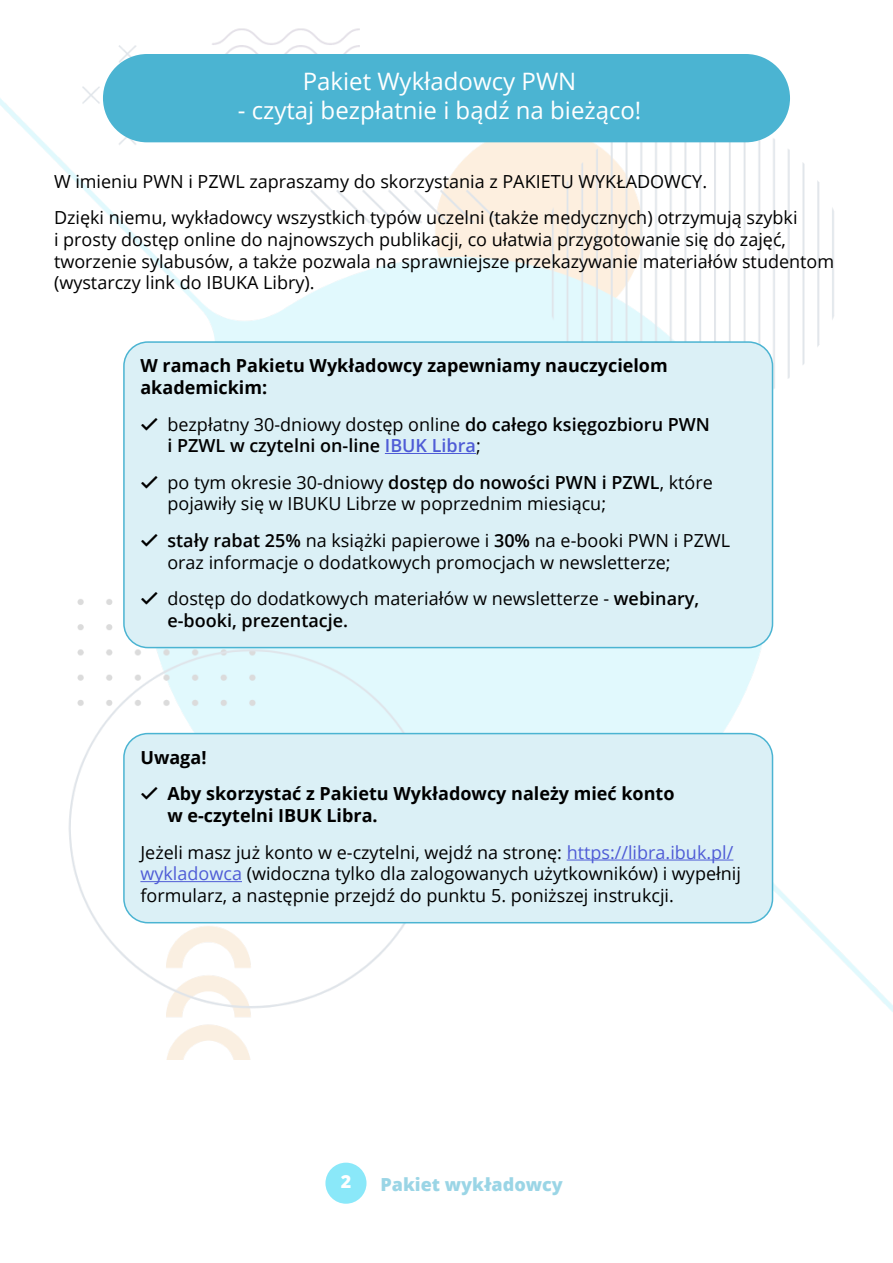
<style>
.page{position:relative;width:893px;height:1263px;background:#fff}
.page>*{position:absolute;margin:0;border:0;box-sizing:border-box;transform-origin:0 0}
.t1{font:24px "Open Sans";color:#fff}
.Styl_akapitowy_1{font:18px/21.6px "Open Sans";color:#000}
.obramowanie{font:18px/21.6px "Open Sans";color:#000}
.obramowanie-2{font:700 18px/21.6px "Open Sans";color:#000}
.t2{font:600 18px/21.6px "Open Sans";color:#000}
.t3{font:800 18px "Open Sans";color:#4bb4d2}
.t4{font:800 18px "Open Sans";color:#fff}
.s1{font-weight:400}
.s2{color:#4f5cd6}
.s3{font-weight:600}
</style>
<div class="page">
<img style="left:0;top:28px;width:893px;height:1031px">
<div style="left:325px;top:1162px;width:41px;height:42px;background:#8ae8f9;border-radius:50%"></div>
<div style="left:103px;top:54px;width:687px;height:88px;background:#4bb4d2;border-radius:44px"></div>
<div style="left:124px;top:342px;width:648px;height:306px;background:#dbf0f6;border-radius:24px"></div>
<div style="left:123px;top:341px;width:650px;height:307px;border:2px solid #4bb4d2;border-radius:24px"></div>
<hr style="left:385px;top:453px;width:91px;height:1px;background:#4f5cd6">
<div style="left:124px;top:734px;width:648px;height:189px;background:#dbf0f6;border-radius:24px"></div>
<div style="left:123px;top:733px;width:650px;height:190px;border:2px solid #4bb4d2;border-radius:24px"></div>
<hr style="left:567px;top:859px;width:166px;height:1px;background:#4f5cd6">
<hr style="left:140px;top:881px;width:102px;height:1px;background:#4f5cd6">
<p class="t1" style="left:303px;top:65px;width:275px">Pakiet Wykładowcy PWN</p>
<p class="t1" style="left:238px;top:94px;width:405px">- czytaj bezpłatnie i bądź na bieżąco!</p>
<p class="Styl_akapitowy_1" style="left:54px;top:170px;width:655px">W imieniu PWN i PZWL zapraszamy do skorzystania z PAKIETU WYKŁADOWCY.</p>
<p class="Styl_akapitowy_1" style="left:54px;top:206px;width:782px">Dzięki niemu, wykładowcy wszystkich typów uczelni (także medycznych) otrzymują szybki<br>i prosty dostęp online do najnowszych publikacji, co ułatwia przygotowanie się do zajęć, tworzenie sylabusów, a także pozwala na sprawniejsze przekazywanie materiałów studentom (wystarczy link do IBUKA Libry).</p>
<p class="obramowanie-2" style="left:140px;top:354px;width:529px">W ramach Pakietu Wykładowcy zapewniamy nauczycielom akademickim:</p>
<p class="t2" style="left:167px;top:413px;width:544px"><span class="s1">bezpłatny 30-dniowy dostęp online</span> do całego księgozbioru PWN i PZWL w czytelni on-line <span class="s2">IBUK Libra</span><span class="s1">;</span></p>
<p class="Styl_akapitowy_1" style="left:167px;top:471px;width:547px">po tym okresie 30-dniowy <span class="s3">dostęp do nowości PWN i PZWL</span>, które pojawiły się w IBUKU Librze w poprzednim miesiącu;</p>
<p class="Styl_akapitowy_1" style="left:167px;top:529px;width:564px"><span class="s3">stały rabat 25%</span> na książki papierowe i <span class="s3">30%</span> na e-booki PWN i PZWL oraz informacje o dodatkowych promocjach w newsletterze;</p>
<p class="Styl_akapitowy_1" style="left:167px;top:587px;width:533px">dostęp do dodatkowych materiałów w newsletterze - <span class="s3">webinary, e-booki, prezentacje.</span></p>
<p class="obramowanie-2" style="left:140px;top:746px;width:68px">Uwaga!</p>
<p class="obramowanie-2" style="left:167px;top:783px;width:509px">Aby skorzystać z Pakietu Wykładowcy należy mieć konto w e-czytelni IBUK Libra.</p>
<p class="obramowanie" style="left:140px;top:841px;width:602px">Jeżeli masz już konto w e-czytelni, wejdź na stronę: <span class="s2">https://libra.ibuk.pl/ wykladowca</span> (widoczna tylko dla zalogowanych użytkowników) i wypełnij formularz, a następnie przejdź do punktu 5. poniższej instrukcji.</p>
<p class="t4" style="left:341px;top:1168px;width:12px">2</p>
<p class="t3" style="left:380px;top:1171px;width:184px">Pakiet wykładowcy</p>
</div>
